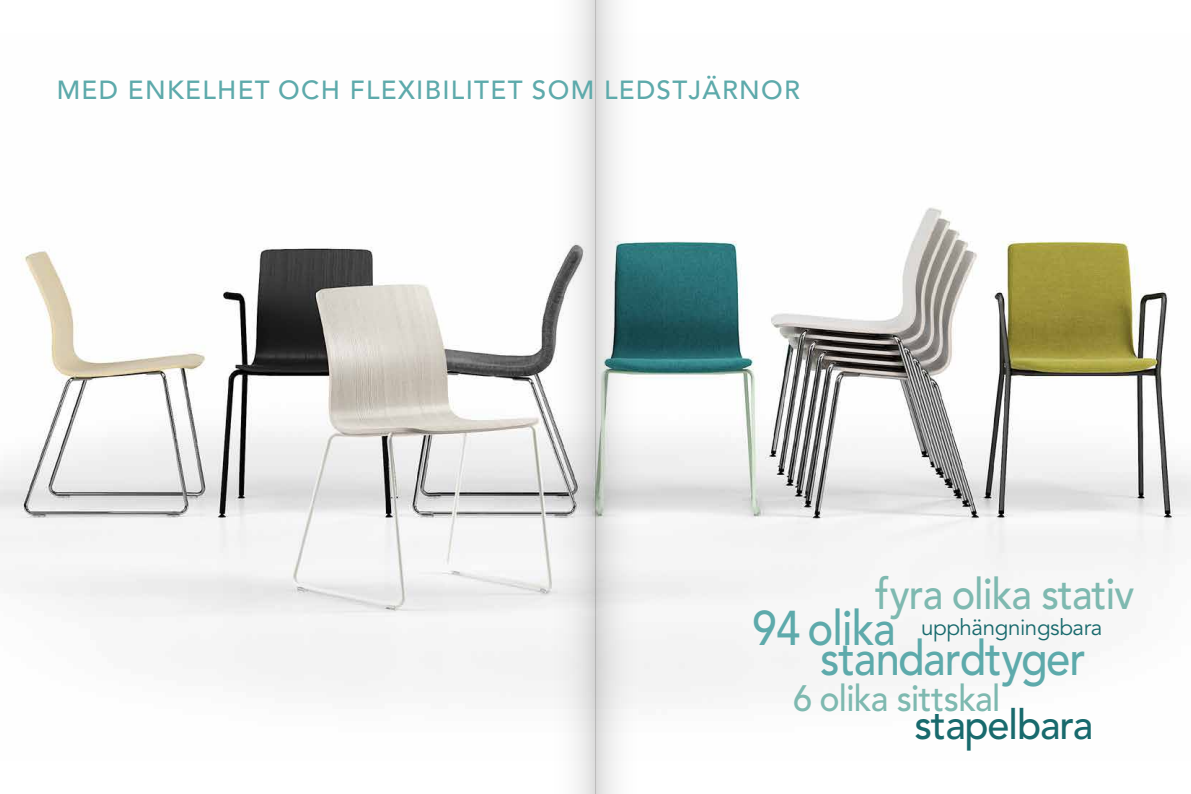
<style>
.page{position:relative;width:1191px;height:794px;background:#fff}
.page>*{position:absolute;margin:0;border:0;box-sizing:border-box;transform-origin:0 0}
.t1{font:500 48.4px "Avenir LT Std";letter-spacing:-.02em;color:#5daaab;scale:.9 1}
.t2{font:500 43.2px "Avenir LT Std";letter-spacing:-.02em;color:#7eb9b0;scale:.92 1}
.t3{font:500 41.2px "Avenir LT Std";letter-spacing:-.03em;color:#186a6d;scale:.96 1}
.t4{font:500 36.5px "Avenir LT Std";letter-spacing:-.02em;color:#7eb9b0;scale:.93 1}
.t5{font:500 26px "Avenir LT Std";letter-spacing:.05em;color:#5daaab}
.t6{font:22.4px "Avenir LT Std";letter-spacing:-.02em;color:#186a6d}
</style>
<div class="page">
<img style="left:0;top:207px;width:1191px;height:496px">
<svg style="left:555px;top:0;width:40px;height:794px"></svg>
<svg style="left:595px;top:0;width:41px;height:794px"></svg>
<p class="t5" style="left:57px;top:75px;width:745px">MED ENKELHET OCH FLEXIBILITET SOM LEDSTJÄRNOR</p>
<h2 class="t2" style="left:875px;top:569px;width:283px">fyra olika stativ</h2>
<h1 class="t1" style="left:752px;top:600px;width:160px">94 olika</h1>
<p class="t6" style="left:921px;top:614px;width:183px">upphängningsbara</p>
<h1 class="t1" style="left:820px;top:630px;width:296px">standardtyger</h1>
<h3 class="t4" style="left:793px;top:677px;width:224px">6 olika sittskal</h3>
<h3 class="t3" style="left:914px;top:701px;width:188px">stapelbara</h3>
</div>
